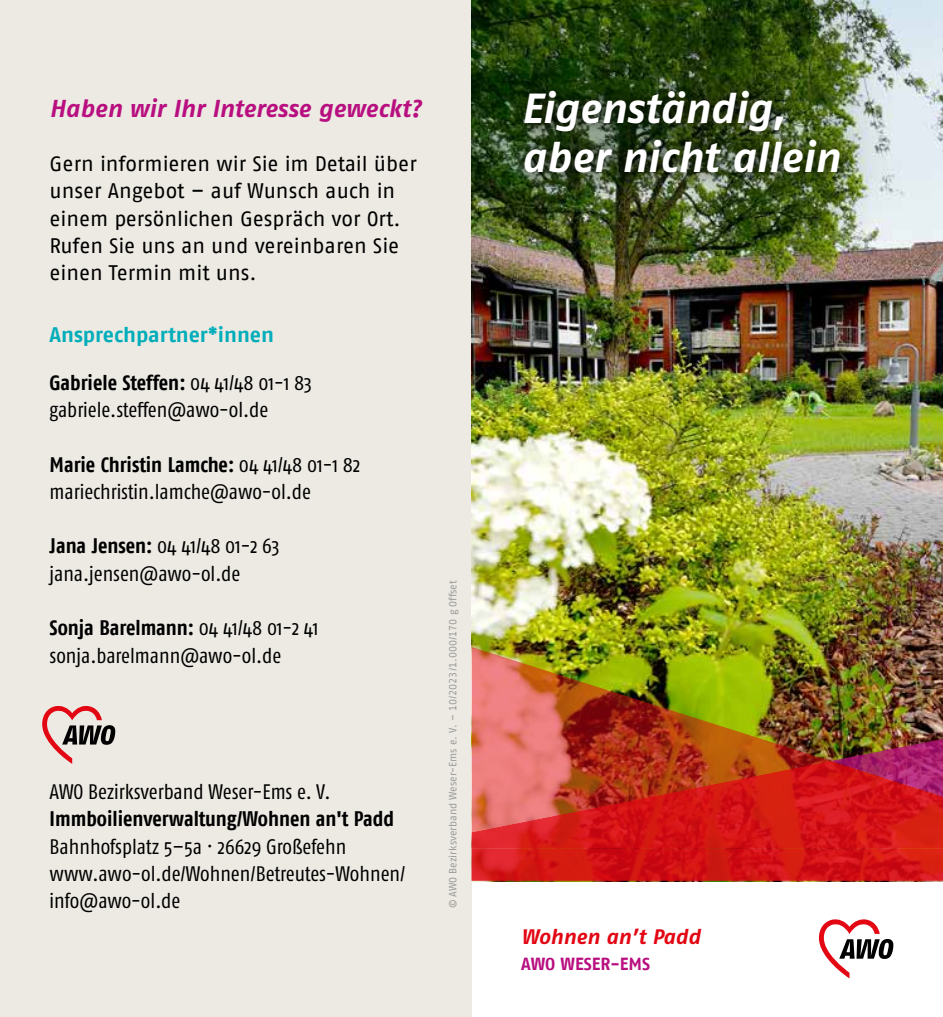
<style>
.page{position:relative;width:943px;height:1017px;background:#fff}
.page>*{position:absolute;margin:0;border:0;box-sizing:border-box;transform-origin:0 0}
.t1{font:italic 700 42px/49px "Fago Pro";color:#fff}
.t2{font:italic 700 24.5px "Fago Pro";letter-spacing:-.005em;color:#b80e80}
.t3{font:condensed 21px/27.3px "Fago Pro";color:#000}
.t4{font:21px/27.3px "AWO Fago Office";color:#000}
.t5{font:700 21px "AWO Fago Cond";color:#000}
.t6{font:700 21px "AWO Fago Office";color:#00adba}
.t7{font:italic 700 21px "Fago Pro";color:#e30613}
.t8{font:700 17.5px "AWO Fago Office";color:#b80e80}
.t9{font:10.5px "AWO Fago Office";color:#9d9d9c}
.s1{font-family:"Fago Pro";font-weight:400;font-stretch:condensed}
.s2{font-family:"AWO Fago Cond";font-weight:700;font-stretch:normal}
</style>
<div class="page">
<div style="left:0;top:0;width:471px;height:1017px;background:#eceae2"></div>
<img style="left:471px;top:0;width:472px;height:736px">
<svg style="left:42px;top:706px;width:73px;height:58px"></svg>
<svg style="left:471px;top:848px;width:472px;height:33px;background:#d11515"></svg>
<svg style="left:471px;top:801px;width:472px;height:47px;background:#d51717"></svg>
<img style="left:830px;top:736px;width:113px;height:65px">
<img style="left:471px;top:647px;width:359px;height:185px">
<svg style="left:819px;top:919px;width:74px;height:59px"></svg>
<img style="left:509px;top:75px;width:346px;height:113px">
<p class="t2" style="left:50px;top:93px;width:373px">Haben wir Ihr Interesse geweckt?</p>
<p class="t4" style="left:50px;top:150px;width:369px">Gern informieren wir Sie im Detail über unser Angebot – auf Wunsch auch in einem persönlichen Gespräch vor Ort.<br>Rufen Sie uns an und vereinbaren Sie einen Termin mit uns.</p>
<p class="t6" style="left:50px;top:322px;width:226px">Ansprechpartner*innen</p>
<p class="t5" style="left:50px;top:370px;width:264px">Gabriele Steffen: <span class="s1">04 41/48 01-1 83</span></p>
<p class="t3" style="left:50px;top:396px;width:220px">gabriele.steffen@awo-ol.de</p>
<p class="t5" style="left:50px;top:452px;width:312px">Marie Christin Lamche: <span class="s1">04 41/48 01-1 82</span></p>
<p class="t3" style="left:50px;top:478px;width:263px">mariechristin.lamche@awo-ol.de</p>
<p class="t3" style="left:50px;top:532px;width:231px"><span class="s2">Jana Jensen:</span> 04 41/48 01-2 63 jana.jensen@awo-ol.de</p>
<p class="t5" style="left:50px;top:616px;width:270px">Sonja Barelmann: <span class="s1">04 41/48 01-2 41</span></p>
<p class="t3" style="left:50px;top:642px;width:233px">sonja.barelmann@awo-ol.de</p>
<p class="t3" style="left:50px;top:778px;width:282px">AWO Bezirksverband Weser-Ems e. V.</p>
<p class="t5" style="left:50px;top:807px;width:346px">Immboilienverwaltung/Wohnen an't Padd</p>
<p class="t3" style="left:50px;top:833px;width:357px">Bahnhofsplatz 5–5a ∙ 26629 Großefehn www.awo-ol.de/Wohnen/Betreutes-Wohnen/ info@awo-ol.de</p>
<p class="t9" style="left:447px;top:908px;width:329px;rotate:-90deg">© AWO Bezirksverband Weser-Ems e. V. – 10/2023/1.000/170 g Offset</p>
<h1 class="t1" style="left:521px;top:84px;width:320px">Eigenständig, aber nicht allein</h1>
<p class="t7" style="left:521px;top:924px;width:181px">Wohnen anʼt Padd</p>
<p class="t8" style="left:521px;top:954px;width:130px">AWO WESER-EMS</p>
</div>
